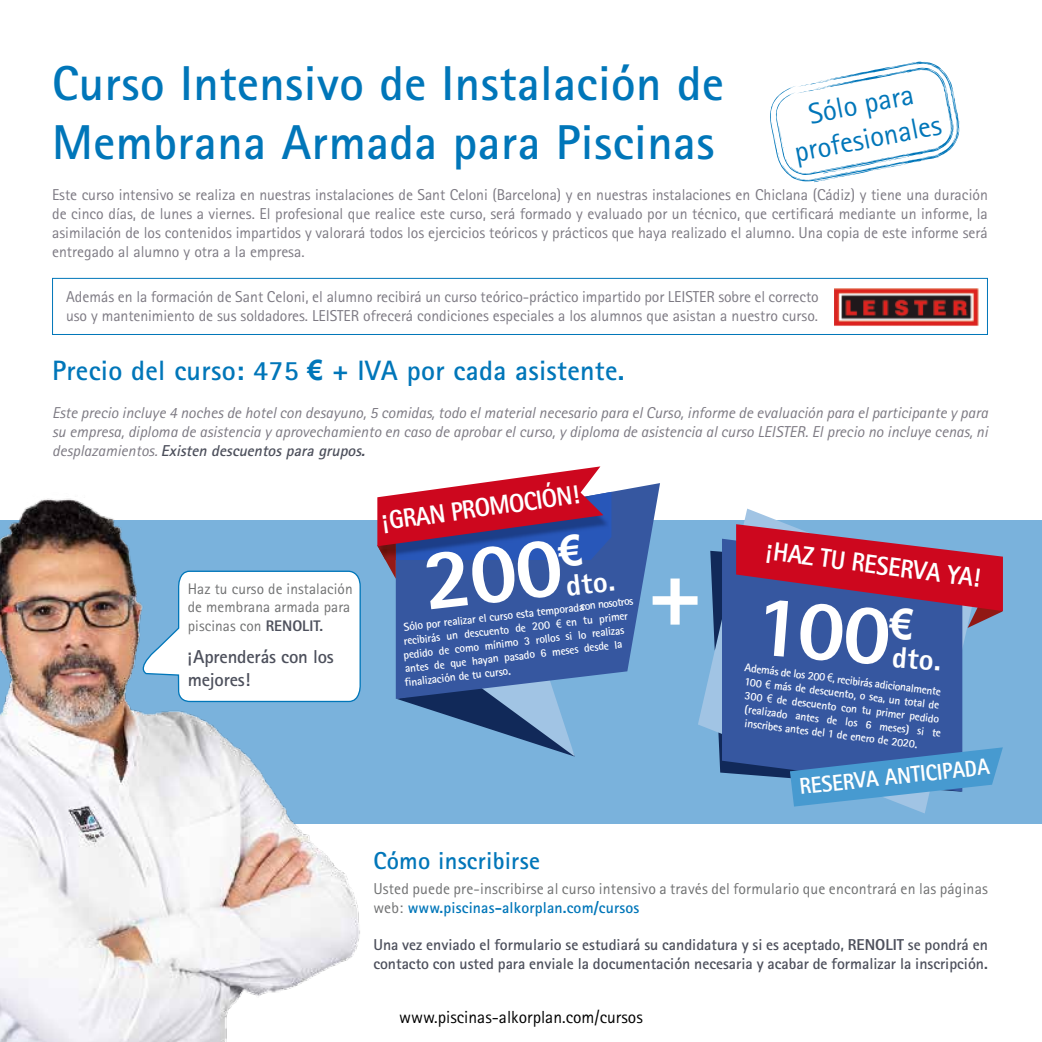
<style>
.page{position:relative;width:1042px;height:1042px;background:#fff}
.page>*{position:absolute;margin:0;border:0;box-sizing:border-box;transform-origin:0 0}
.t1{font:800 94.67px "Rotis Sans Serif";color:#fff}
.t2{font:700 49px/58.8px "Rotis Sans Serif";letter-spacing:.01em;color:#0076b9}
.t3{font:800 29.93px "Rotis Sans Serif";color:#fff}
.t4{font:29.05px/34.8px "Rotis Sans Serif";color:#0076b9;text-align:center}
.t5{font:700 28px "Rotis Sans Serif";letter-spacing:.01em;color:#0076b9}
.t6{font:800 26.25px "Rotis Sans Serif";color:#fff;scale:.9 1}
.t7{font:700 24.5px "Rotis Sans Serif";letter-spacing:.01em;color:#0076b9}
.t8{font:800 22.93px "Rotis Sans Serif";color:#fff;scale:.9 1}
.t9{font:700 18.72px/22.4px "Rotis Sans Serif";letter-spacing:-.01em;color:#4d505c}
.t10{font:17.5px "Rotis Sans Serif";color:#000}
.t11{font:15.75px/18.9px "Rotis Sans Serif";letter-spacing:-.005em;color:#7d7a83;text-align:justify}
.t12{font:italic 15.75px/18.9px "Rotis Sans Serif";color:#7d7a83;text-align:justify}
.t13{font:700 15.75px/18.9px "Rotis Sans Serif";color:#4d505c}
.t14{font:15.75px/18.9px "Rotis Sans Serif";letter-spacing:.01em;color:#707172}
.t15{font:15.4px/18.4px "Rotis Sans Serif";letter-spacing:.005em;color:#707172}
.t16{font:700 11.55px/13.8px "Rotis Sans Serif";color:#fff}
.s1{font-family:"Arial"}
.s2{font-weight:700;color:#4d505c}
.s3{font-weight:800;color:#4d505c}
.s4{font-family:"Arial Narrow";font-weight:400}
.s5{font-weight:700;color:#0076b9}
.s6{font-weight:800}
</style>
<div class="page">
<img style="left:835px;top:288px;width:143px;height:38px">
<div style="left:52px;top:278px;width:936px;height:57px;border:1px solid #0076b9"></div>
<svg style="left:770px;top:62px;width:189px;height:120px"></svg>
<div style="left:0;top:520px;width:1042px;height:303px;background:#7ab2dc"></div>
<svg style="left:399px;top:699px;width:176px;height:57px"></svg>
<svg style="left:399px;top:483px;width:261px;height:216px;fill:#3657a0"></svg>
<img style="left:603px;top:492px;width:8px;height:68px">
<svg style="left:698px;top:508px;width:265px;height:305px"></svg>
<svg style="left:710px;top:551px;width:12px;height:241px"></svg>
<svg style="left:722px;top:539px;width:240px;height:253px;fill:#3657a0"></svg>
<img style="left:0;top:498px;width:399px;height:544px">
<svg style="left:136px;top:570px;width:225px;height:394px"></svg>
<svg style="left:736px;top:524px;width:267px;height:141px"></svg>
<svg style="left:377px;top:466px;width:226px;height:143px"></svg>
<svg style="left:790px;top:747px;width:213px;height:59px"></svg>
<h2 class="t2" style="left:52px;top:53px;width:673px">Curso Intensivo de Instalación de<br>Membrana Armada para Piscinas</h2>
<p class="t11" style="left:52px;top:185px;width:937px">Este curso intensivo se realiza en nuestras instalaciones de Sant Celoni (Barcelona) y en nuestras instalaciones en Chiclana (Cádiz) y tiene una duración de cinco días, de lunes a viernes. El profesional que realice este curso, será formado y evaluado por un técnico, que certificará mediante un informe, la asimilación de los contenidos impartidos y valorará todos los ejercicios teóricos y prácticos que haya realizado el alumno. Una copia de este informe será entregado al alumno y otra a la empresa.</p>
<p class="t11" style="left:66px;top:287px;width:754px">Además en la formación de Sant Celoni, el alumno recibirá un curso teórico-práctico impartido por LEISTER sobre el correcto uso y mantenimiento de sus soldadores. LEISTER ofrecerá condiciones especiales a los alumnos que asistan a nuestro curso.</p>
<h3 class="t4" style="left:784px;top:101px;width:151px;rotate:-11deg">Sólo para profesionales</h3>
<h3 class="t5" style="left:52px;top:353px;width:574px">Precio del curso: 475 <span class="s1">€</span> + IVA por cada asistente.</h3>
<p class="t12" style="left:52px;top:403px;width:937px">Este precio incluye 4 noches de hotel con desayuno, 5 comidas, todo el material necesario para el Curso, informe de evaluación para el participante y para su empresa, diploma de asistencia y aprovechamiento en caso de aprobar el curso, y diploma de asistencia al curso LEISTER. El precio no incluye cenas, ni desp laza m ie n tos. <span class="s2">Existen descuentospara grupos.</span></p>
<p class="t15" style="left:188px;top:579px;width:166px">Haz tu curso de instalación de membrana armada para piscinas con <span class="s3">RENOLIT.</span></p>
<p class="t9" style="left:188px;top:645px;width:148px">¡Aprenderás con los mejores!</p>
<h3 class="t6" style="left:380px;top:505px;width:222px;rotate:-8deg">¡GRAN PROMOCIÓN!</h3>
<h3 class="t3" style="left:564px;top:566px;width:51px;rotate:-6deg">dto.</h3>
<p class="t16" style="left:398px;top:620px;width:230px;text-indent:5px;rotate:-6deg">Sólo por realizar el curso esta temporada<br>recibirás un descuento de 200 <span class="s4">€</span> en tu primer pedido de como mínimo 3 rollos si lo realizas antes de que hayan pasado 6 meses desde la<br>fi nalización de tu curso.</p>
<p class="t16" style="left:580px;top:599px;width:55px;rotate:-6deg">con nosotros</p>
<h1 class="t1" style="left:647px;top:532px;width:58px">+</h1>
<h3 class="t6" style="left:768px;top:534px;width:112px;rotate:7deg">¡Haz tu reser</h3>
<h3 class="t6" style="left:915px;top:553px;width:77px;rotate:7deg">va ya!</h3>
<h3 class="t3" style="left:893px;top:638px;width:51px;rotate:4deg">dto.</h3>
<p class="t16" style="left:745px;top:660px;width:199px;rotate:7deg">Además de los 200 <span class="s4">€</span>, recibirás adicionalmente</p>
<p class="t16" style="left:745px;top:674px;width:198px;rotate:7deg">100 <span class="s4">€</span> más de descuento, o sea, un total de</p>
<p class="t16" style="left:745px;top:688px;width:198px;rotate:7deg">300 <span class="s4">€</span> de descuento con tu primer pedido</p>
<p class="t16" style="left:745px;top:702px;width:199px;rotate:7deg">(realizado antes de los 6 meses) si te</p>
<p class="t16" style="left:745px;top:716px;width:176px;rotate:7deg">inscribes antes del 1 de enero de 2020.</p>
<h3 class="t8" style="left:798px;top:772px;width:14px;rotate:-6deg">reser</h3>
<h3 class="t8" style="left:853px;top:766px;width:48px;rotate:-6deg">va anticipa</h3>
<h3 class="t7" style="left:373px;top:845px;width:168px">Cómo inscribirse</h3>
<p class="t14" style="left:373px;top:879px;width:616px">Usted puede pre-inscribirse al curso intensivo a través del formulario que encontrará en las páginas web: <span class="s5">www.piscinas-alkorplan.com/cursos</span></p>
<p class="t13" style="left:373px;top:935px;width:616px">Una vez enviado el formulario se estudiará su candidatura y si es aceptado, <span class="s6">RENOLIT</span> se pondrá en contacto con usted para enviale la documentación necesaria y acabar de formalizar la inscripción.</p>
<p class="t10" style="left:399px;top:1007px;width:245px">www.piscinas-alkorplan.com/cursos</p>
</div>
